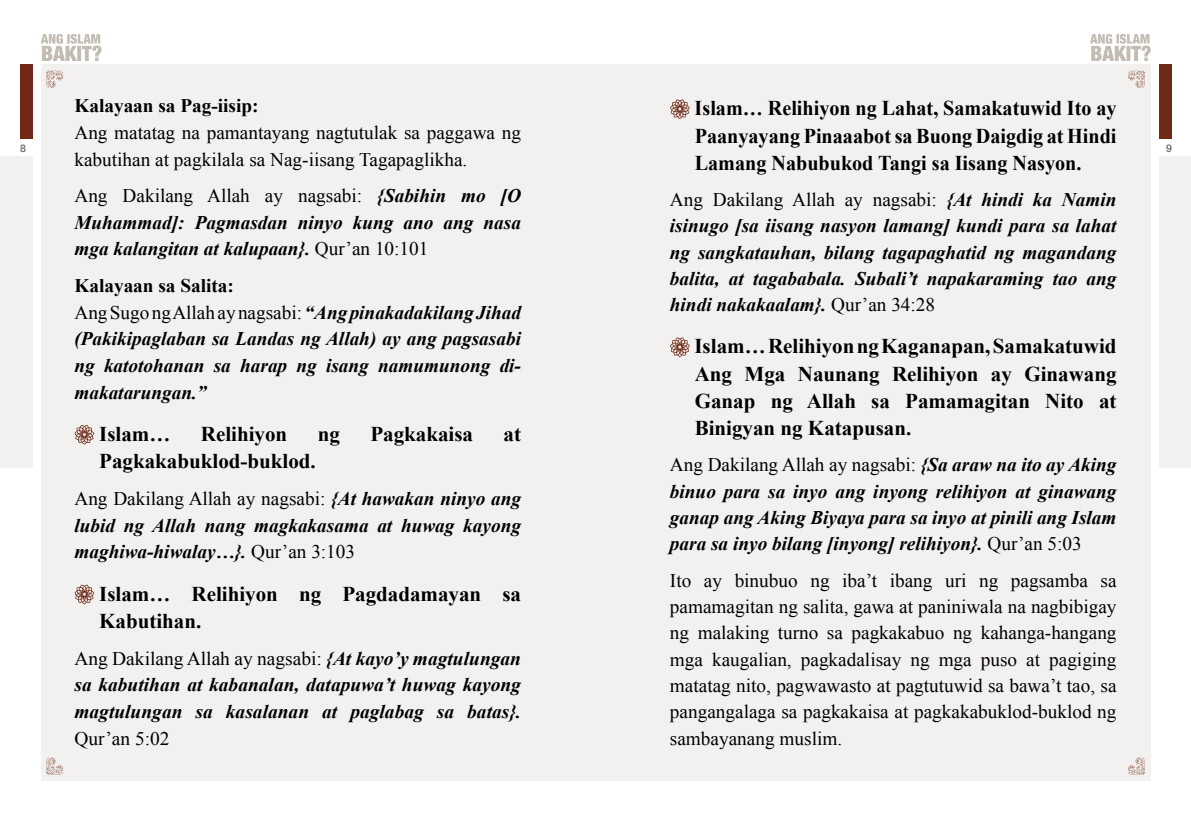
<style>
.page{position:relative;width:1191px;height:819px;background:#fff}
.page>*{position:absolute;margin:0;border:0;box-sizing:border-box;transform-origin:0 0}
.t1{font:700 21px/27.1px "Times New Roman";color:#000;text-align:justify}
.t2{font:700 21px/27.1px "Times New Roman";color:#000;text-align:justify;scale:.96 1}
.t3{font:italic 700 19.25px/26.6px "Times New Roman";color:#000;text-align:justify}
.t4{font:19.25px/26.2px "Times New Roman";color:#000;text-align:justify}
.t5{font:700 19.25px "Times New Roman";color:#000}
.t6{font:500 10.5px "Helvetica Neue";color:#636466}
.s1{font-weight:400;font-style:normal}
.s2{font-style:normal}
</style>
<div class="page">
<div style="left:20px;top:64px;width:13px;height:75px;background:#702917"></div>
<div style="left:0;top:156px;width:33px;height:312px;background:#f2f1ef"></div>
<div style="left:1159px;top:64px;width:13px;height:75px;background:#702917"></div>
<div style="left:1159px;top:156px;width:32px;height:312px;background:#f2f1ef"></div>
<div style="left:41px;top:64px;width:1109px;height:717px;background:#f2f1ef"></div>
<svg style="left:46px;top:71px;width:17px;height:17px"></svg>
<svg style="left:46px;top:757px;width:17px;height:17px"></svg>
<svg style="left:1128px;top:71px;width:17px;height:17px"></svg>
<svg style="left:1128px;top:757px;width:17px;height:17px"></svg>
<svg style="left:1090px;top:34px;width:60px;height:27px"></svg>
<svg style="left:41px;top:34px;width:60px;height:27px"></svg>
<svg style="left:670px;top:99px;width:20px;height:20px"></svg>
<svg style="left:670px;top:337px;width:20px;height:20px"></svg>
<svg style="left:74px;top:425px;width:20px;height:19px"></svg>
<svg style="left:74px;top:584px;width:20px;height:20px"></svg>
<p class="t5" style="left:74px;top:92px;width:185px">Kalayaan sa Pag-iisip:</p>
<p class="t4" style="left:74px;top:119px;width:448px">Ang matatag na pamantayang nagtutulak sa paggawa ng kabutihan at pagkilala sa Nag-iisang Tagapaglikha.</p>
<p class="t3" style="left:74px;top:182px;width:448px"><span class="s1">Ang Dakilang Allah ay nagsabi:</span> {Sabihin mo [O Muhammad]: Pagmasdan ninyo kung ano ang nasa mga kalangitan at kalupaan}. <span class="s1">Qur’an 10:101</span></p>
<p class="t3" style="left:74px;top:272px;width:448px;text-align:left"><span class="s2">Kalayaan sa Salita:<br></span><span class="s1">Ang Sugo ng Allah ay nagsabi:</span> “Ang pinakadakilang Jihad (Pakikipaglaban sa Landas ng Allah) ay ang pagsasabi ng katotohanan sa harap ng isang namumunong di&shy;makatarungan.”</p>
<p class="t1" style="left:99px;top:419px;width:73px">Islam…</p>
<p class="t1" style="left:201px;top:419px;width:88px">Relihiyon</p>
<p class="t1" style="left:318px;top:419px;width:24px">ng</p>
<p class="t1" style="left:370px;top:419px;width:104px">Pagkakaisa</p>
<p class="t1" style="left:503px;top:419px;width:19px">at</p>
<p class="t1" style="left:99px;top:447px;width:218px">Pagkakabuklod-buklod.</p>
<p class="t3" style="left:74px;top:484px;width:448px"><span class="s1">Ang Dakilang Allah ay nagsabi:</span> {At hawakan ninyo ang lubid ng Allah nang magkakasama at huwag kayong maghiwa-hiwalay…}. <span class="s1">Qur’an 3:103</span></p>
<p class="t1" style="left:99px;top:579px;width:423px">Islam… Relihiyon ng Pagdadamayan sa<br>Kabutihan.</p>
<p class="t3" style="left:74px;top:644px;width:448px"><span class="s1">Ang Dakilang Allah ay nagsabi:</span> {At kayo’y magtulungan sa kabutihan at kabanalan, datapuwa’t huwag kayong magtulungan sa kasalanan at paglabag sa batas}.</p>
<p class="t4" style="left:74px;top:724px;width:97px">Qur’an 5:02</p>
<p class="t2" style="left:694px;top:94px;width:441px">Islam… Relihiyon ng Lahat, Samakatuwid Ito ay Paanyayang Pinaaabot sa Buong Daigdig at Hindi Lamang Nabubukod Tangi sa Iisang Nasyon.</p>
<p class="t3" style="left:670px;top:186px;width:448px"><span class="s1">Ang Dakilang Allah ay nagsabi:</span> {At hindi ka Namin isinugo [sa iisang nasyon lamang] kundi para sa lahat ng sangkatauhan, bilang tagapaghatid ng magandang balita, at tagababala. Subali’t napakaraming tao ang hindi nakakaalam}. <span class="s1">Qur’an 34:28</span></p>
<p class="t1" style="left:694px;top:332px;width:423px">Islam… Relihiyon ng Kaganapan, Samakatuwid Ang Mga Naunang Relihiyon ay Ginawang Ganap ng Allah sa Pamamagitan Nito at Binigyan ng Katapusan.</p>
<p class="t3" style="left:670px;top:451px;width:448px"><span class="s1">Ang Dakilang Allah ay nagsabi:</span> {Sa araw na ito ay Aking binuo para sa inyo ang inyong relihiyon at ginawang ganap ang Aking Biyaya para sa inyo at pinili ang Islam para sa inyo bilang [inyong] relihiyon}. <span class="s1">Qur’an 5:03</span></p>
<p class="t4" style="left:670px;top:566px;width:448px">Ito ay binubuo ng iba’t ibang uri ng pagsamba sa pamamagitan ng salita, gawa at paniniwala na nagbibigay ng malaking turno sa pagkakabuo ng kahanga-hangang mga kaugalian, pagkadalisay ng mga puso at pagiging matatag nito, pagwawasto at pagtutuwid sa bawa’t tao, sa pangangalaga sa pagkakaisa at pagkakabuklod-buklod ng sambayanang muslim.</p>
<p class="t6" style="left:20px;top:139px;width:7px">8</p>
<p class="t6" style="left:1166px;top:139px;width:7px">9</p>
</div>
